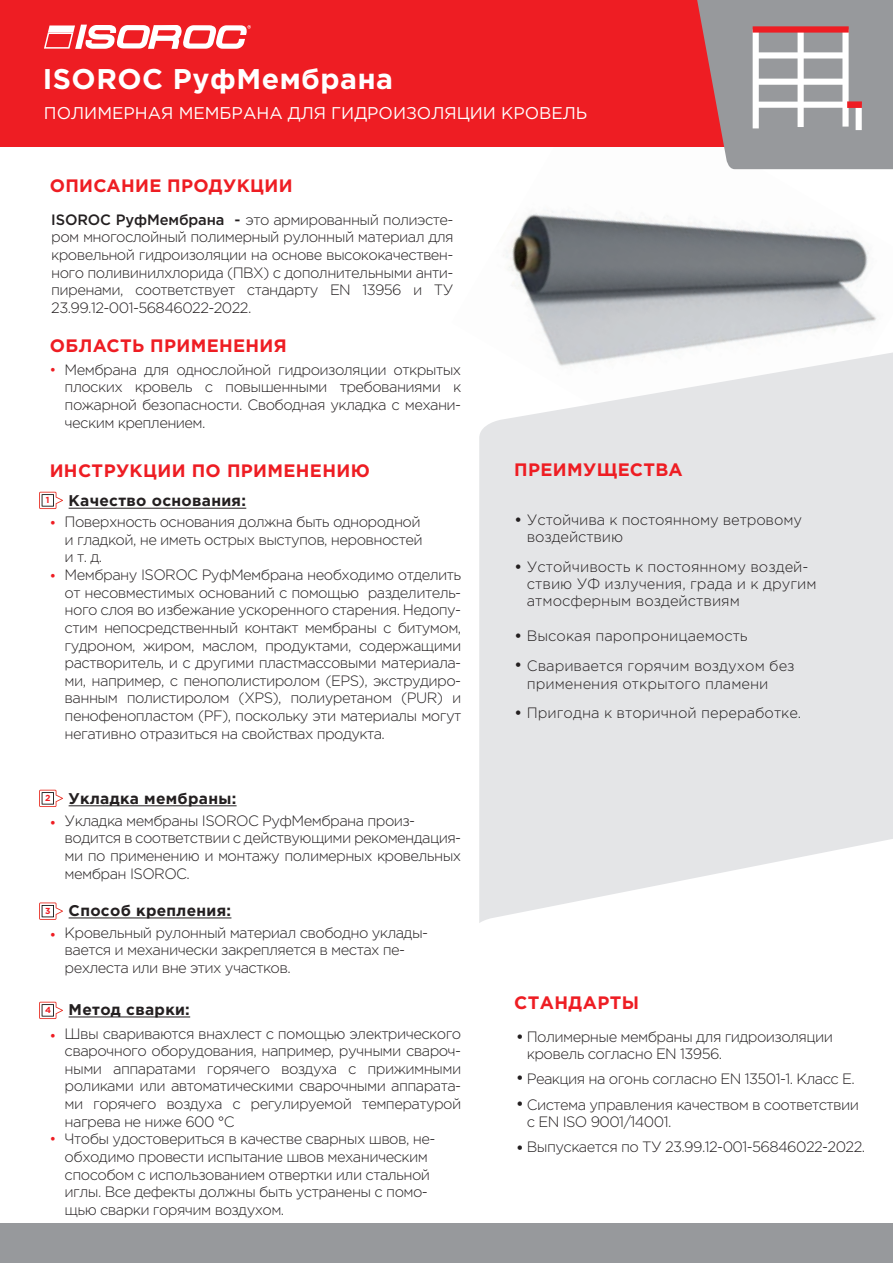
<style>
.page{position:relative;width:893px;height:1263px;background:#fff}
.page>*{position:absolute;margin:0;border:0;box-sizing:border-box;transform-origin:0 0}
.t1{font:700 28.5px "Gotham Pro";letter-spacing:.02em;color:#fff}
.t2{font:700 18px "Gotham Pro";letter-spacing:.02em;color:#ee1d23}
.t3{font:300 18px/29.5px "Gotham Pro";color:#231f20}
.t4{font:16.95px "Gotham Pro";color:#fff}
.t5{font:700 15.45px "Gotham Pro";letter-spacing:.02em;color:#231f20}
.t6{font:300 15px/17.7px "Gotham Pro";letter-spacing:-.04em;color:#231f20}
.t7{font:300 15px/17px "Gotham Pro";color:#231f20}
.t8{font:300 15px/17.7px "Gotham Pro";letter-spacing:-.01em;color:#231f20}
.t9{font:300 15px "Gotham Pro";color:#ee1d23}
.t10{font:700 8.7px "Gotham Pro";color:#ee1d23}
.s1{font-weight:500}
.s2{color:#ee1d23}
</style>
<div class="page">
<img style="left:503px;top:169px;width:390px;height:174px">
<div style="left:0;top:0;width:893px;height:147px;background:#ee1d23"></div>
<svg style="left:479px;top:343px;width:414px;height:485px;background:#e5e6e8"></svg>
<svg style="left:469px;top:828px;width:424px;height:396px"></svg>
<svg style="left:697px;top:0;width:196px;height:169px;background:#9f9295"></svg>
<div style="left:0;top:1224px;width:893px;height:39px;background:#97999c"></div>
<svg style="left:44px;top:25px;width:207px;height:24px"></svg>
<hr style="left:69px;top:508px;width:177px;height:1px;background:#231f20">
<hr style="left:69px;top:805px;width:168px;height:1px;background:#231f20">
<hr style="left:69px;top:918px;width:162px;height:1px;background:#231f20">
<hr style="left:69px;top:1017px;width:121px;height:1px;background:#231f20">
<div style="left:798px;top:29px;width:6px;height:98px;background:#fff"></div>
<div style="left:842px;top:29px;width:7px;height:98px;background:#fff"></div>
<div style="left:753px;top:29px;width:6px;height:99px;background:#fff"></div>
<div style="left:856px;top:105px;width:6px;height:25px;background:#fff"></div>
<div style="left:755px;top:102px;width:90px;height:6px;background:#fff"></div>
<div style="left:755px;top:79px;width:91px;height:6px;background:#fff"></div>
<div style="left:755px;top:52px;width:91px;height:7px;background:#fff"></div>
<div style="left:753px;top:26px;width:96px;height:7px;background:#ee1d23"></div>
<div style="left:847px;top:101px;width:15px;height:7px;background:#ee1d23"></div>
<svg style="left:39px;top:790px;width:24px;height:17px"></svg>
<svg style="left:39px;top:902px;width:24px;height:18px"></svg>
<svg style="left:39px;top:492px;width:24px;height:17px"></svg>
<svg style="left:39px;top:1002px;width:24px;height:17px"></svg>
<h1 class="t1" style="left:43px;top:62px;width:352px">ISOROC РуфМембрана</h1>
<p class="t4" style="left:44px;top:104px;width:545px">ПОЛИМЕРНАЯ МЕМБРАНА ДЛЯ ГИДРОИЗОЛЯЦИИ КРОВЕЛЬ</p>
<p class="t2" style="left:50px;top:175px;width:244px">ОПИСАНИЕ ПРОДУКЦИИ</p>
<p class="t6" style="left:51px;top:211px;width:404px;text-align:justify"><span class="s1">ISOROC РуфМембрана -</span> это армированный полиэсте&shy;ром многослойный полимерный рулонный материал для кровельной гидроизоляции на основе высококачествен&shy;ного поливинилхлорида (ПВХ) с дополнительными анти&shy;пиренами, соответствует стандарту EN 13956 и ТУ 23.99.12-001-56846022-2022.</p>
<p class="t2" style="left:50px;top:335px;width:238px">ОБЛАСТЬ ПРИМЕНЕНИЯ</p>
<p class="t6" style="left:65px;top:361px;width:398px;text-align:justify;text-indent:-15px"><span class="s2">•</span> Мембрана для однослойной гидроизоляции открытых плоских кровель с повышенными требованиями к пожарной безопасности. Свободная укладка с механи&shy;ческим креплением.</p>
<p class="t2" style="left:50px;top:460px;width:322px">ИНСТРУКЦИИ ПО ПРИМЕНЕНИЮ</p>
<p class="t2" style="left:514px;top:459px;width:170px">ПРЕИМУЩЕСТВА</p>
<p class="t3" style="left:514px;top:505px;width:10px">•</p>
<p class="t5" style="left:69px;top:492px;width:179px">Качество основания:</p>
<p class="t10" style="left:46px;top:495px;width:5px">1</p>
<p class="t8" style="left:527px;top:510px;width:277px">Устойчива к постоянному ветровому воздействию</p>
<p class="t7" style="left:527px;top:558px;width:291px">Устойчивость к постоянному воздей&shy;ствию УФ излучения, града и к другим атмосферным воздействиям</p>
<p class="t7" style="left:527px;top:621px;width:269px;line-height:29.7px">Высокая паропроницаемость<br>Сваривается горячим воздухом без</p>
<p class="t7" style="left:527px;top:669px;width:276px;line-height:29.7px">применения открытого пламени<br>Пригодна к вторичной переработке.</p>
<p class="t6" style="left:65px;top:513px;width:398px">Поверхность основания должна быть однородной<br>и гладкой, не иметь острых выступов, неровностей<br>и т. д.<br>Мембрану ISOROC РуфМембрана необходимо отделить от несовместимых оснований с помощью разделитель&shy;ного слоя во избежание ускоренного старения. Недопу&shy;стим непосредственный контакт мембраны с битумом, гудроном, жиром, маслом, продуктами, содержащими растворитель, и с другими пластмассовыми материала&shy;ми, например, с пенополистиролом (EPS), экструдиро&shy;ванным полистиролом (XPS), полиуретаном (PUR) и пенофенопластом (PF), поскольку эти материалы могут негативно отразиться на свойствах продукта.</p>
<p class="t9" style="left:50px;top:514px;width:8px">•</p>
<p class="t3" style="left:514px;top:552px;width:10px">•</p>
<p class="t9" style="left:50px;top:567px;width:8px">•</p>
<p class="t3" style="left:514px;top:621px;width:10px">• •</p>
<p class="t3" style="left:514px;top:698px;width:10px">•</p>
<p class="t5" style="left:45px;top:789px;width:193px"><sup>2</sup> Укладка мембраны:</p>
<p class="t9" style="left:50px;top:815px;width:8px">•</p>
<p class="t10" style="left:45px;top:906px;width:7px">3</p>
<p class="t6" style="left:65px;top:812px;width:398px">Укладка мембраны ISOROC РуфМембрана произ&shy;водится в соответствии с действующими рекомендация&shy;ми по применению и монтажу полимерных кровельных мембран ISOROC.</p>
<p class="t5" style="left:69px;top:901px;width:164px">Способ крепления:</p>
<p class="t6" style="left:65px;top:924px;width:365px;text-indent:-15px"><span class="s2">•</span> Кровельный рулонный материал свободно уклады&shy;вается и механически закрепляется в местах пе&shy;рехлеста или вне этих участков.</p>
<p class="t10" style="left:45px;top:1005px;width:8px">4</p>
<p class="t9" style="left:50px;top:1028px;width:8px">•</p>
<p class="t9" style="left:50px;top:1130px;width:8px">•</p>
<p class="t5" style="left:69px;top:1000px;width:123px">Метод сварки:</p>
<p class="t6" style="left:65px;top:1024px;width:398px">Швы свариваются внахлест с помощью электрического сварочного оборудования, например, ручными свароч&shy;ными аппаратами горячего воздуха с прижимными роликами или автоматическими сварочными аппарата&shy;ми горячего воздуха с регулируемой температурой нагрева не ниже 600 °C<br>Чтобы удостовериться в качестве сварных швов, не&shy;обходимо провести испытание швов механическим способом с использованием отвертки или стальной иглы. Все дефекты должны быть устранены с помо&shy;щью сварки горячим воздухом.</p>
<p class="t2" style="left:514px;top:992px;width:126px">СТАНДАРТЫ</p>
<p class="t6" style="left:527px;top:1028px;width:308px;line-height:17px">Полимерные мембраны для гидроизоляции кровель согласно EN 13956.</p>
<p class="t6" style="left:527px;top:1066px;width:334px;line-height:25.5px">Реакция на огонь согласно EN 13501-1. Класс E.<br>Система управления качеством в соответствии</p>
<p class="t6" style="left:527px;top:1109px;width:340px;line-height:25.5px">с EN ISO 9001/14001.<br>Выпускается по ТУ 23.99.12-001-56846022-2022.</p>
<p class="t3" style="left:516px;top:1022px;width:10px">•</p>
<p class="t3" style="left:516px;top:1065px;width:10px;line-height:26px">• •</p>
<p class="t3" style="left:516px;top:1133px;width:10px">•</p>
</div>
